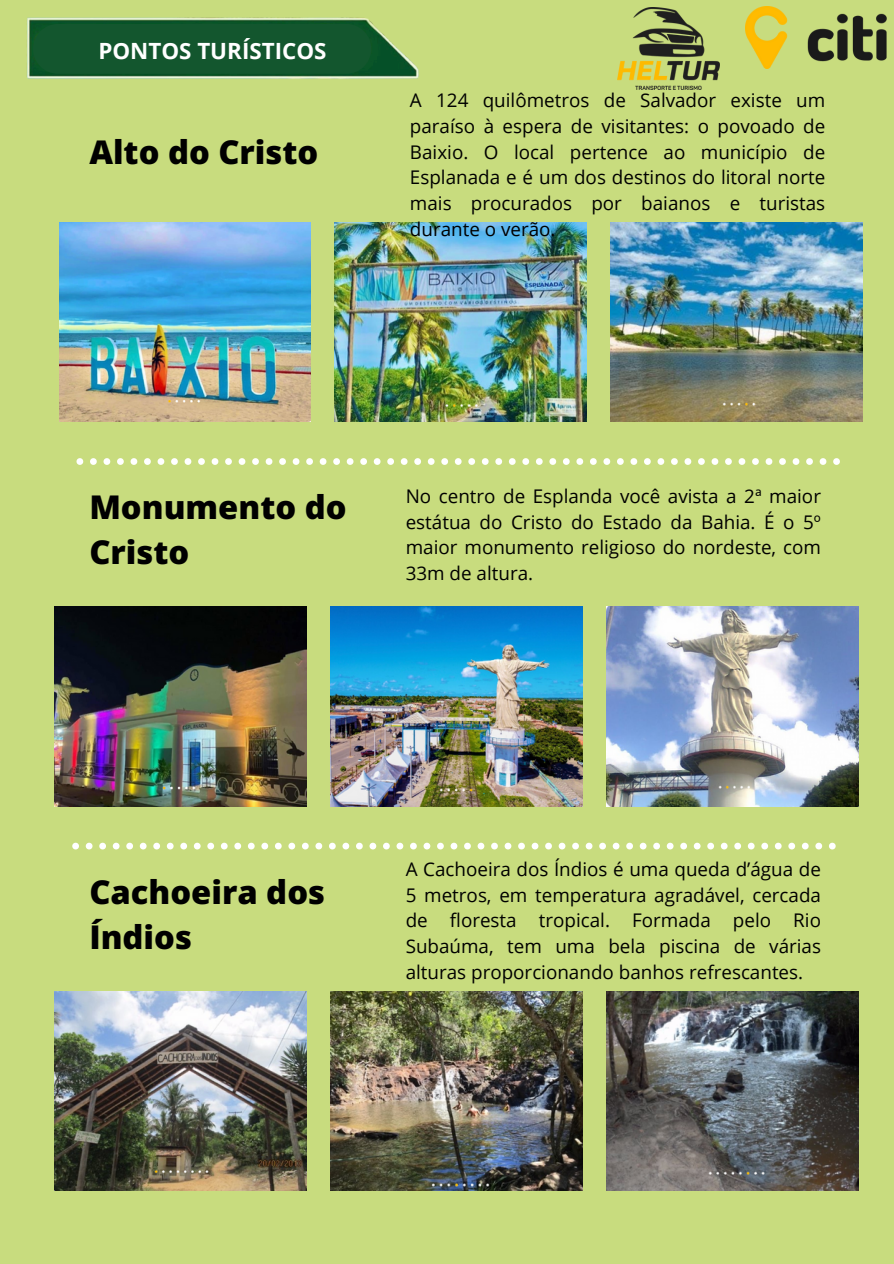
<style>
.page{position:relative;width:894px;height:1264px;background:#fff}
.page>*{position:absolute;margin:0;border:0;box-sizing:border-box;transform-origin:0 0}
.t1{font:800 32.7px/45px "Open Sans";color:#000}
.t2{font:700 22.35px "Open Sans";color:#fff}
.t3{font:18.75px/25.7px "Open Sans";color:#000;text-align:justify}
</style>
<div class="page">
<div style="left:0;top:0;width:893px;height:1263px;background:#c8dc7e"></div>
<img style="left:27px;top:17px;width:392px;height:62px">
<div style="left:33px;top:24px;width:338px;height:50px;background:#13562e"></div>
<img style="left:335px;top:222px;width:251px;height:200px">
<img style="left:610px;top:222px;width:252px;height:200px">
<img style="left:59px;top:222px;width:252px;height:200px">
<svg style="left:76px;top:458px;width:763px;height:7px"></svg>
<img style="left:330px;top:607px;width:252px;height:199px">
<img style="left:606px;top:607px;width:252px;height:199px">
<img style="left:55px;top:607px;width:251px;height:199px">
<svg style="left:72px;top:842px;width:763px;height:7px"></svg>
<img style="left:330px;top:991px;width:252px;height:199px">
<img style="left:606px;top:991px;width:252px;height:199px">
<img style="left:55px;top:991px;width:251px;height:199px">
<img style="left:745px;top:7px;width:140px;height:62px">
<img style="left:617px;top:8px;width:101px;height:82px">
<p class="t2" style="left:98px;top:35px;width:229px">PONTOS TURÍSTICOS</p>
<p class="t1" style="left:89px;top:129px;width:230px">Alto do Cristo</p>
<p class="t3" style="left:410px;top:87px;width:416px">A 124 quilômetros de Salvador existe um paraíso à espera de visitantes: o povoado de Baixio. O local pertence ao município de Esplanada e é um dos destinos do litoral norte mais procurados por baianos e turistas durante o verão.</p>
<h1 class="t1" style="left:89px;top:484px;width:259px">Monumento do<br>Cristo</h1>
<h1 class="t3" style="left:405px;top:483px;width:416px">No centro de Esplanda você avista a 2ª maior estátua do Cristo do Estado da Bahia. É o 5º maior monumento religioso do nordeste, com 33m de altura.</h1>
<p class="t1" style="left:89px;top:868px;width:237px">Cachoeira dos<br>Índios</p>
<h1 class="t3" style="left:405px;top:856px;width:416px">A Cachoeira dos Índios é uma queda d’água de 5 metros, em temperatura agradável, cercada de floresta tropical. Formada pelo Rio Subaúma, tem uma bela piscina de várias alturas proporcionando banhos refrescantes.</h1>
</div>
